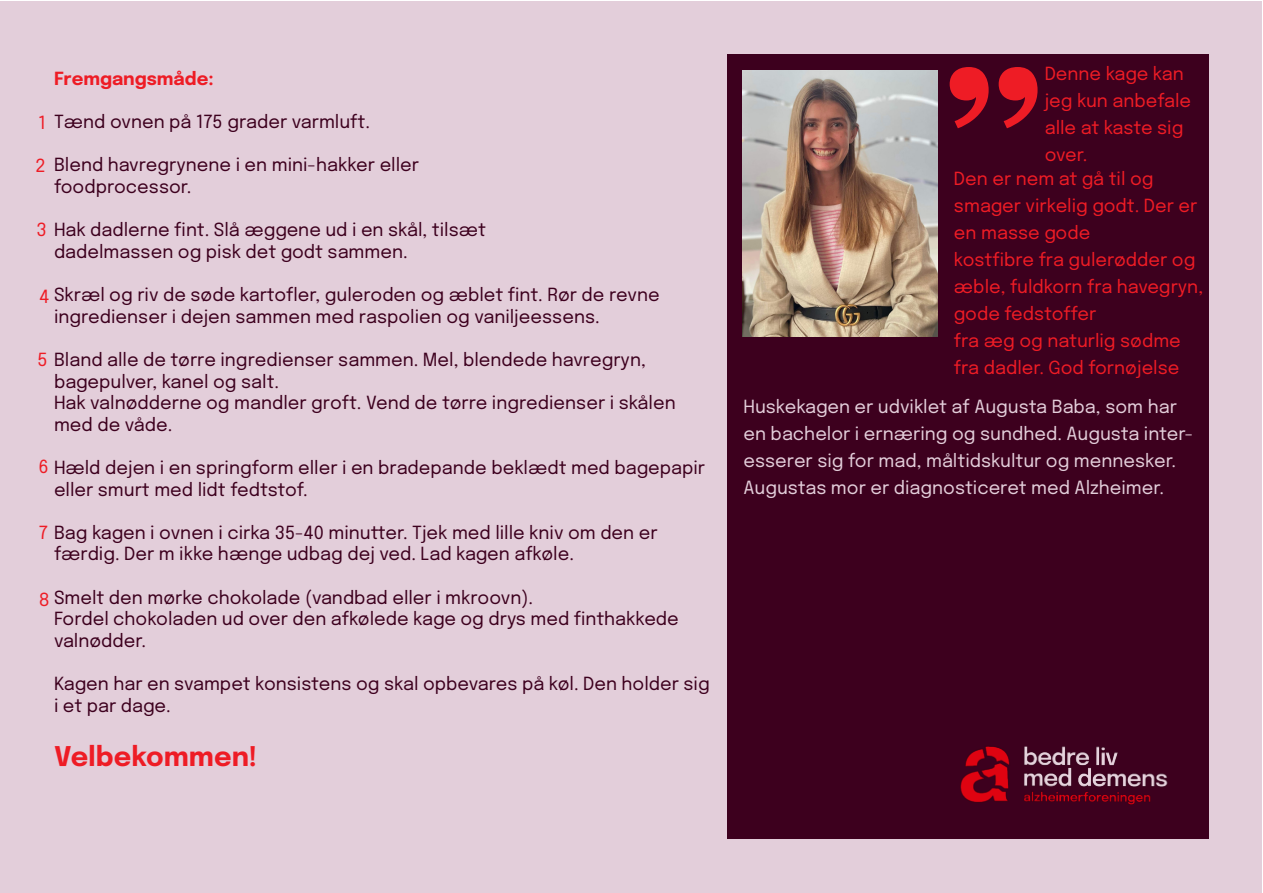
<style>
.page{position:relative;width:1263px;height:893px;background:#fff}
.page>*{position:absolute;margin:0;border:0;box-sizing:border-box;transform-origin:0 0}
.t1{font:300px "AF Epilogue Regular";color:#ee1c25}
.t2{font:27px "AF Epilogue Bold";color:#ee1c25}
.t3{font:18px/21.6px "AF Epilogue Regular";color:#3d001e}
.t4{font:18px/27px "AF Epilogue Regular";color:#ee1c25}
.t5{font:18px/27px "AF Epilogue Regular";color:#e3ceda}
.t6{font:18px "AF Epilogue Bold";color:#ee1c25}
.s1{color:#ee1c25}
</style>
<div class="page">
<div style="left:1px;top:1px;width:1261px;height:891px;background:#e3ceda"></div>
<div style="left:727px;top:54px;width:482px;height:785px;background:#3d001e"></div>
<img style="left:742px;top:70px;width:196px;height:266px">
<img style="left:960px;top:746px;width:208px;height:59px">
<p class="t6" style="left:54px;top:65px;width:161px">Fremgangsmåde:</p>
<p class="t3" style="left:39px;top:110px;width:333px"><span class="s1">1</span> Tænd ovnen på 175 grader varmluft.</p>
<p class="t3" style="left:54px;top:153px;width:367px">Blend havregrynene i en mini-hakker eller foodprocessor.</p>
<p class="t3" style="left:54px;top:218px;width:433px;text-indent:-18px"><span class="s1">3</span> Hak dadlerne fint. Slå æggene ud i en skål, tilsæt dadelmassen og pisk det godt sammen.</p>
<p class="t3" style="left:54px;top:283px;width:607px">Skræl og riv de søde kartofler, guleroden og æblet fint. Rør de revne ingredienser i dejen sammen med raspolien og vaniljeessens.</p>
<p class="t3" style="left:54px;top:348px;width:623px;text-indent:-16px"><span class="s1">5</span> Bland alle de tørre ingredienser sammen. Mel, blendede havregryn, bagepulver, kanel og salt.<br>Hak valnødderne og mandler groft. Vend de tørre ingredienser i skålen med de våde.</p>
<p class="t3" style="left:54px;top:456px;width:653px;text-indent:-16px"><span class="s1">6</span> Hæld dejen i en springform eller i en bradepande beklædt med bagepapir eller smurt med lidt fedtstof.</p>
<p class="t3" style="left:54px;top:520px;width:605px;text-indent:-15px"><span class="s1">7</span> Bag kagen i ovnen i cirka 35-40 minutter. Tjek med lille kniv om den er færdig. Der m ikke hænge udbag dej ved. Lad kagen afkøle.</p>
<p class="t3" style="left:54px;top:585px;width:481px">Smelt den mørke chokolade (vandbad eller i mkroovn).</p>
<p class="t3" style="left:54px;top:607px;width:626px">Fordel chokoladen ud over den afkølede kage og drys med finthakkede valnødder.</p>
<p class="t3" style="left:54px;top:672px;width:657px">Kagen har en svampet konsistens og skal opbevares på køl. Den holder sig i et par dage.</p>
<p class="t2" style="left:54px;top:735px;width:205px">Velbekommen!</p>
<p class="t4" style="left:36px;top:151px;width:12px">2</p>
<p class="t4" style="left:40px;top:282px;width:11px">4</p>
<p class="t4" style="left:39px;top:585px;width:12px">8</p>
<p class="t1" style="left:938px;top:-27px;width:114px">”</p>
<p class="t4" style="left:1045px;top:59px;width:148px">Denne kage kan jeg kun anbefale alle at kaste sig over.</p>
<p class="t4" style="left:954px;top:164px;width:251px">Den er nem at gå til og smager virkelig godt. Der er en masse gode<br>kostfibre fra gulerødder og æble, fuldkorn fra havegryn, gode fedstoffer</p>
<p class="t4" style="left:954px;top:326px;width:228px">fra æg og naturlig sødme fra dadler. God fornøjelse</p>
<p class="t5" style="left:743px;top:392px;width:451px">Huskekagen er udviklet af Augusta Baba, som har en bachelor i ernæring og sundhed. Augusta inter&shy;esserer sig for mad, måltidskultur og mennesker.<br>Augustas mor er diagnosticeret med Alzheimer.</p>
</div>
